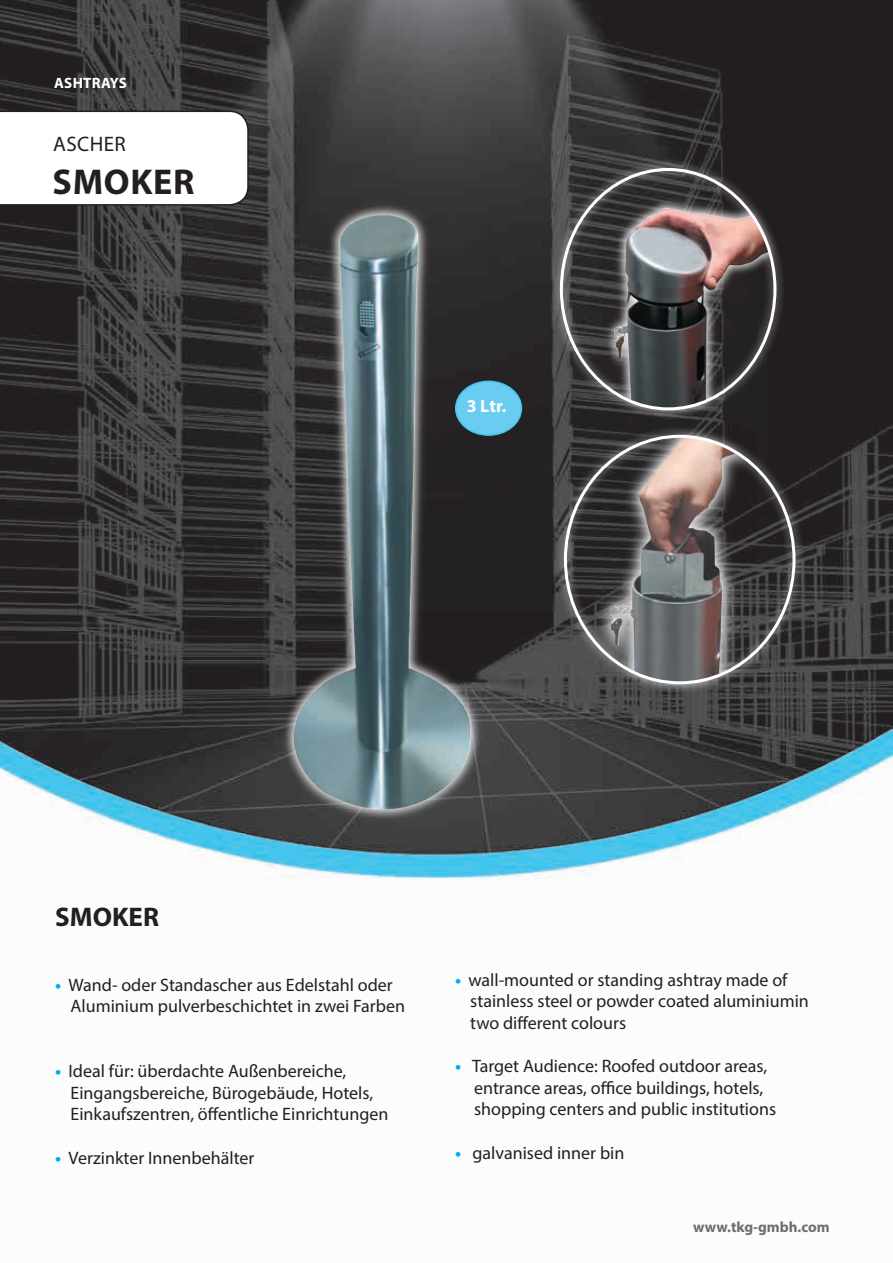
<style>
.page{position:relative;width:893px;height:1263px;background:#fff}
.page>*{position:absolute;margin:0;border:0;box-sizing:border-box;transform-origin:0 0}
.t1{font:700 36px "Myriad Pro";letter-spacing:.02em;color:#231f20}
.t2{font:700 27px "Myriad Pro";color:#231f20}
.t3{font:21px "Myriad Pro";letter-spacing:.02em;color:#231f20}
.t4{font:18px/21.6px "Myriad Pro";color:#231f20}
.t5{font:700 18px "Myriad Pro";color:#fff}
.t6{font:700 15px "Myriad Pro";color:#6c6d70}
.t7{font:700 15px "Myriad Pro";letter-spacing:.02em;color:#fff}
.s1{font-weight:700;color:#00aeef}
</style>
<div class="page">
<img style="left:0;top:0;width:893px;height:879px">
<svg style="left:0;top:111px;width:249px;height:95px"></svg>
<div style="left:278px;top:198px;width:209px;height:628px;background:#fff;opacity:.75"></div>
<svg style="left:279px;top:203px;width:203px;height:618px;background:#414142"></svg>
<img style="left:289px;top:215px;width:188px;height:609px">
<div style="left:551px;top:159px;width:235px;height:261px;background:#fff;opacity:.75"></div>
<div style="left:605px;top:185px;width:170px;height:224px;background:#fff;opacity:.75"></div>
<img style="left:613px;top:208px;width:157px;height:201px">
<div style="left:555px;top:425px;width:250px;height:269px;background:#fff;opacity:.75"></div>
<div style="left:594px;top:436px;width:200px;height:247px;background:#fff;opacity:.75"></div>
<img style="left:609px;top:436px;width:129px;height:247px">
<div style="left:456px;top:381px;width:65px;height:54px;background:#69ccf0;border-radius:50%"></div>
<div style="left:455px;top:381px;width:67px;height:55px;border:2px solid #46c5ed;border-radius:50%"></div>
<p class="t7" style="left:54px;top:73px;width:74px">ASHTRAYS</p>
<p class="t3" style="left:53px;top:131px;width:74px">ASCHER</p>
<h1 class="t1" style="left:53px;top:158px;width:143px">SMOKER</h1>
<p class="t5" style="left:467px;top:394px;width:41px">3 Ltr.</p>
<h2 class="t2" style="left:55px;top:899px;width:105px">SMOKER</h2>
<p class="t4" style="left:71px;top:974px;width:336px;text-indent:-15px"><span class="s1">•</span> Wand- oder Standascher aus Edelstahl oder<br>Aluminium pulverbeschichtet in zwei Farben</p>
<p class="t4" style="left:71px;top:1060px;width:319px;text-indent:-15px"><span class="s1">•</span> Ideal für: überdachte Außenbereiche,<br>Eingangsbereiche, Bürogebäude, Hotels,<br>Einkaufszentren, öffentliche Einrichtungen</p>
<p class="t4" style="left:55px;top:1146px;width:201px"><span class="s1">•</span> Verzinkter Innenbehälter</p>
<p class="t4" style="left:470px;top:969px;width:340px;text-indent:-15px"><span class="s1">•</span> wall-mounted or standing ashtray made of stainless steel or powder coated aluminiumin two different colours</p>
<p class="t4" style="left:474px;top:1055px;width:304px;text-indent:-19px"><span class="s1">•</span> Target Audience: Roofed outdoor areas, entrance areas, office buildings, hotels, shopping centers and public institutions</p>
<p class="t4" style="left:455px;top:1141px;width:171px"><span class="s1">•</span> galvanised inner bin</p>
<p class="t6" style="left:693px;top:1217px;width:138px">www.tkg-gmbh.com</p>
</div>
